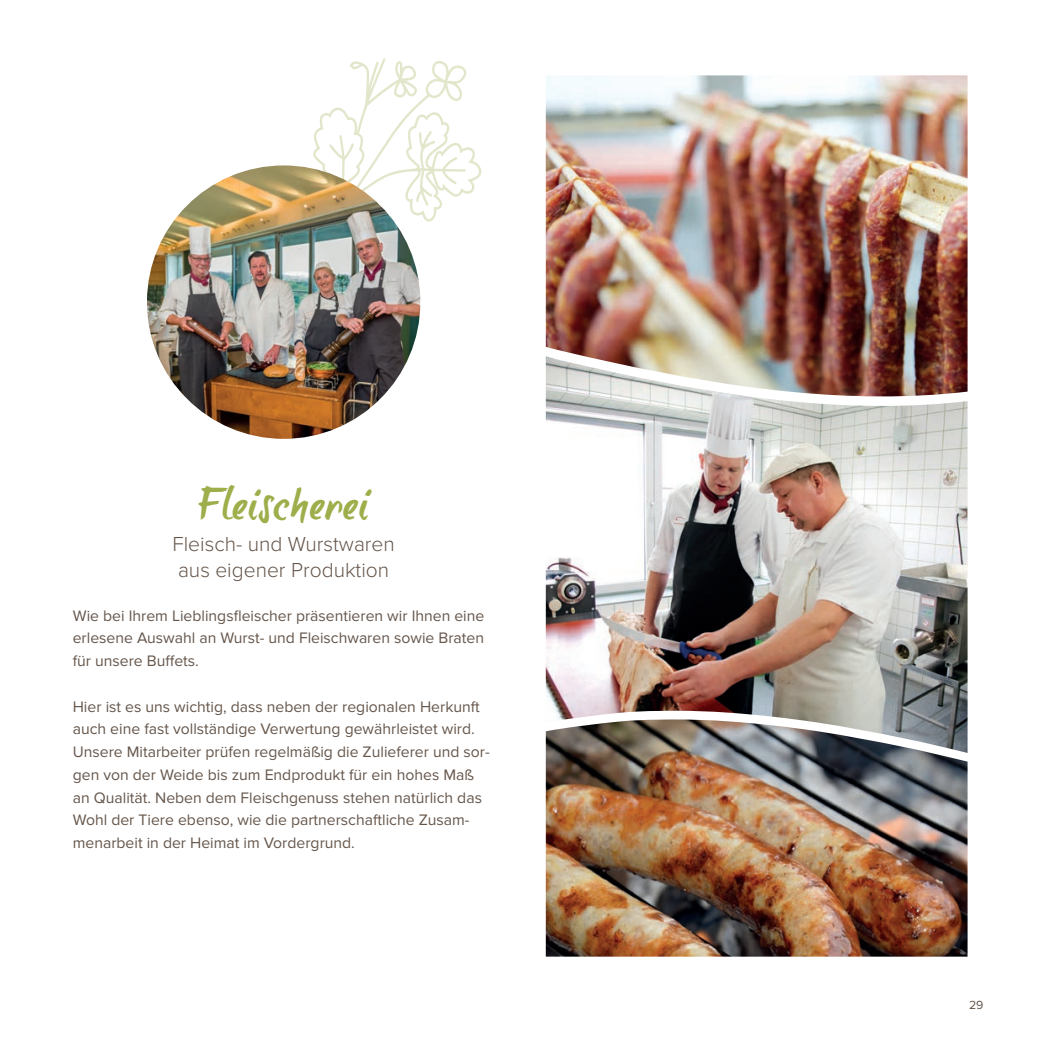
<style>
.page{position:relative;width:1042px;height:1042px;background:#fff}
.page>*{position:absolute;margin:0;border:0;box-sizing:border-box;transform-origin:0 0}
.t1{font:42px "brush tip Terrence";letter-spacing:-.02em;color:#9dae4a}
.t2{font:300 21px/26.2px "Proxima Nova";color:#65564b}
.t3{font:15.75px/22.8px "Proxima Nova";color:#65564b;text-align:justify}
.t4{font:12.25px "Proxima Nova";color:#65564b}
</style>
<div class="page">
<svg style="left:313px;top:58px;width:168px;height:193px"></svg>
<img style="left:147px;top:165px;width:273px;height:274px;border-radius:137px">
<img style="left:546px;top:75px;width:421px;height:281px">
<img style="left:546px;top:753px;width:421px;height:203px">
<img style="left:546px;top:356px;width:421px;height:397px">
<h1 class="t1" style="left:198px;top:479px;width:173px">Fleischerei</h1>
<h2 class="t2" style="left:172px;top:531px;width:224px">Fleisch- und Wurstwaren aus eigener Produktion</h2>
<p class="t3" style="left:73px;top:604px;width:413px">Wie bei Ihrem Lieblingsfleischer präsentieren wir Ihnen eine erlesene Auswahl an Wurst- und Fleischwaren sowie Braten für unsere Buffets.</p>
<p class="t3" style="left:73px;top:695px;width:418px;text-align:left">Hier ist es uns wichtig, dass neben der regionalen Herkunft auch eine fast vollständige Verwertung gewährleistet wird.<br>Unsere Mitarbeiter prüfen regelmäßig die Zulieferer und sor&shy;gen von der Weide bis zum Endprodukt für ein hohes Maß an Qualität. Neben dem Fleischgenuss stehen natürlich das Wohl der Tiere ebenso, wie die partnerschaftliche Zusam&shy;menarbeit in der Heimat im Vordergrund.</p>
<p class="t4" style="left:969px;top:998px;width:16px">29</p>
</div>
